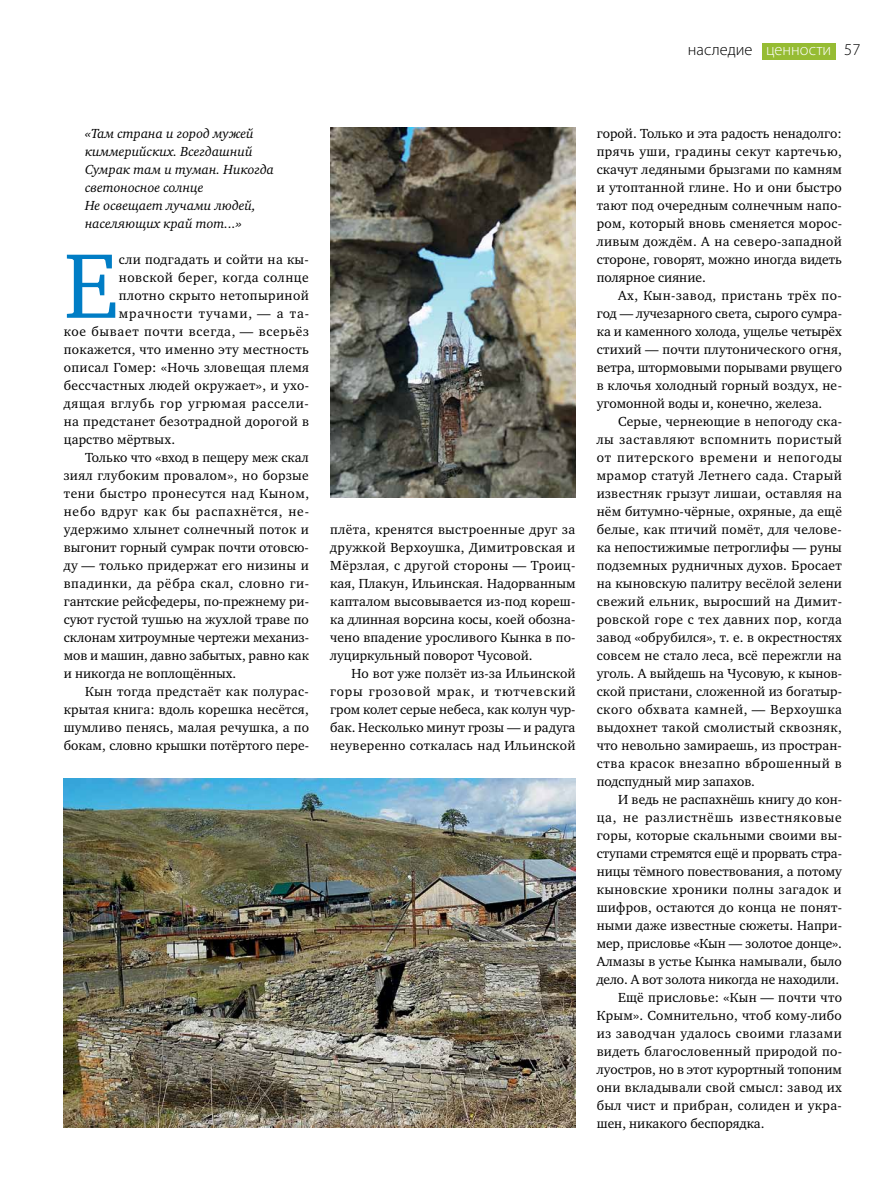
<style>
.page{position:relative;width:893px;height:1191px;background:#fff}
.page>*{position:absolute;margin:0;border:0;box-sizing:border-box;transform-origin:0 0}
.t1{font:94.05px "Charter ITC";color:#007dc5}
.t2{font:300 16.5px "Myriad Pro";color:#000}
.t3{font:13.5px/18px "Charter ITC";letter-spacing:.02em;color:#000;text-align:justify}
.t4{font:13.5px "Charter ITC";color:#000}
.t5{font:italic 13.5px/18px "Charter ITC";color:#000}
.t6{font:13.5px "Charter ITC";letter-spacing:.04em;color:#000}
.t7{font:13.5px "Charter ITC";letter-spacing:-.01em;color:#000}
.t8{font:13.5px "Charter ITC";letter-spacing:-.005em;color:#000}
.t9{font:13.5px "Charter ITC";letter-spacing:.05em;color:#000}
.t10{font:13.5px "Charter ITC";letter-spacing:.045em;color:#000}
.t11{font:13.5px "Charter ITC";letter-spacing:.055em;color:#000}
.t12{font:13.5px "Charter ITC";letter-spacing:.06em;color:#000}
.s1{color:#fff}
</style>
<div class="page">
<div style="left:762px;top:43px;width:73px;height:16px;background:#96bc33"></div>
<img style="left:64px;top:778px;width:511px;height:349px">
<img style="left:330px;top:128px;width:245px;height:369px">
<p class="t2" style="left:688px;top:40px;width:174px">наследие <span class="s1">ценности</span> 57</p>
<p class="t5" style="left:85px;top:124px;width:191px">«Там страна и город мужей киммерийских. Всегдашний<br>Сумрак там и туман. Никогда светоносное солнце<br>Не освещает лучами людей, населяющих край тот...»</p>
<h1 class="t1" style="left:64px;top:227px;width:56px">Е</h1>
<p class="t3" style="left:119px;top:250px;width:192px">сли подгадать и сойти на кы-</p>
<p class="t6" style="left:119px;top:269px;width:192px">новской берег, когда солнце</p>
<p class="t3" style="left:119px;top:286px;width:191px">плотно скрыто нетопыриной</p>
<p class="t12" style="left:119px;top:305px;width:192px">мрачности тучами, — а та-</p>
<p class="t10" style="left:64px;top:323px;width:247px">кое бывает почти всегда, — всерьёз</p>
<p class="t3" style="left:64px;top:340px;width:247px">покажется, что именно эту местность</p>
<p class="t3" style="left:64px;top:358px;width:247px">описал Гомер: «Ночь зловещая племя</p>
<p class="t3" style="left:64px;top:376px;width:247px">бессчастных людей окружает», и ухо-</p>
<p class="t9" style="left:64px;top:395px;width:247px">дящая вглубь гор угрюмая рассели-</p>
<p class="t3" style="left:64px;top:412px;width:247px">на предстанет безотрадной дорогой в</p>
<p class="t3" style="left:64px;top:430px;width:113px">царство мёртвых.</p>
<p class="t4" style="left:85px;top:449px;width:225px">Только что «вход в пещеру меж скал</p>
<p class="t3" style="left:64px;top:466px;width:247px">зиял глубоким провалом», но борзые</p>
<p class="t6" style="left:64px;top:485px;width:247px">тени быстро пронесутся над Кыном,</p>
<p class="t9" style="left:64px;top:503px;width:247px">небо вдруг как бы распахнётся, не-</p>
<p class="t3" style="left:64px;top:520px;width:247px">удержимо хлынет солнечный поток и</p>
<p class="t3" style="left:64px;top:538px;width:247px">выгонит горный сумрак почти отовсю-</p>
<p class="t3" style="left:64px;top:556px;width:247px">ду — только придержат его низины и</p>
<p class="t6" style="left:64px;top:575px;width:247px">впадинки, да рёбра скал, словно ги-</p>
<p class="t4" style="left:64px;top:593px;width:247px">гантские рейсфедеры, по-прежнему ри-</p>
<p class="t3" style="left:64px;top:610px;width:247px">суют густой тушью на жухлой траве по</p>
<p class="t4" style="left:64px;top:629px;width:247px">склонам хитроумные чертежи механиз-</p>
<p class="t4" style="left:64px;top:647px;width:247px">мов и машин, давно забытых, равно как</p>
<p class="t4" style="left:64px;top:665px;width:174px">и никогда не воплощённых.</p>
<p class="t3" style="left:85px;top:682px;width:225px">Кын тогда предстаёт как полурас-</p>
<p class="t3" style="left:64px;top:700px;width:247px">крытая книга: вдоль корешка несётся,</p>
<p class="t3" style="left:64px;top:718px;width:247px">шумливо пенясь, малая речушка, а по</p>
<p class="t4" style="left:64px;top:736px;width:247px">бокам, словно крышки потёртого пере-</p>
<p class="t3" style="left:330px;top:520px;width:247px">плёта, кренятся выстроенные друг за дружкой Верхоушка, Димитровская и Мёрзлая, с другой стороны — Троиц&shy;кая, Плакун, Ильинская. Надорванным капталом высовывается из-под кореш&shy;ка длинная ворсина косы, коей обозна&shy;чено впадение уросливого Кынка в по&shy;луциркульный поворот Чусовой.</p>
<p class="t3" style="left:330px;top:664px;width:247px;text-indent:21px">Но вот уже ползёт из-за Ильинской горы грозовой мрак, и тютчевский гром колет серые небеса, как колун чур&shy;бак. Несколько минут грозы — и радуга неуверенно соткалась над Ильинской</p>
<p class="t3" style="left:597px;top:124px;width:247px">горой. Только и эта радость ненадолго: прячь уши, градины секут картечью, скачут ледяными брызгами по камням и утоптанной глине. Но и они быстро тают под очередным солнечным напо&shy;ром, который вновь сменяется морос&shy;ливым дождём. А на северо-западной стороне, говорят, можно иногда видеть полярное сияние.</p>
<p class="t3" style="left:597px;top:286px;width:247px;text-indent:21px">Ах, Кын-завод, пристань трёх по&shy;год — лучезарного света, сырого сумра&shy;ка и каменного холода, ущелье четырёх стихий — почти плутонического огня, ветра, штормовыми порывами рвущего в клочья холодный горный воздух, не&shy;угомонной воды и, конечно, железа.</p>
<p class="t3" style="left:597px;top:412px;width:247px;text-indent:21px">Серые, чернеющие в непогоду ска&shy;лы заставляют вспомнить пористый от питерского времени и непогоды мрамор статуй Летнего сада. Старый известняк грызут лишаи, оставляя на нём битумно-чёрные, охряные, да ещё белые, как птичий помёт, для челове&shy;ка непостижимые петроглифы — руны подземных рудничных духов. Бросает на кыновскую палитру весёлой зелени свежий ельник, выросший на Димит&shy;ровской горе с тех давних пор, когда завод «обрубился», т. е. в окрестностях совсем не стало леса, всё пережгли на уголь. А выйдешь на Чусовую, к кынов&shy;ской пристани, сложенной из богатыр&shy;ского обхвата камней, — Верхоушка выдохнет такой смолистый сквозняк, что невольно замираешь, из простран&shy;ства красок внезапно вброшенный в подспудный мир запахов.</p>
<p class="t4" style="left:618px;top:790px;width:226px">И ведь не распахнёшь книгу до кон-</p>
<p class="t11" style="left:597px;top:808px;width:247px">ца, не разлистнёшь известняковые</p>
<p class="t3" style="left:597px;top:826px;width:247px">горы, которые скальными своими вы-</p>
<p class="t7" style="left:597px;top:844px;width:247px">ступами стремятся ещё и прорвать стра-</p>
<p class="t8" style="left:597px;top:862px;width:247px">ницы тёмного повествования, а потому</p>
<p class="t3" style="left:597px;top:880px;width:246px">кыновские хроники полны загадок и</p>
<p class="t3" style="left:597px;top:898px;width:247px">шифров, остаются до конца не понят-</p>
<p class="t3" style="left:597px;top:916px;width:247px">ными даже известные сюжеты. Напри-</p>
<p class="t8" style="left:597px;top:934px;width:247px">мер, присловье «Кын — золотое донце».</p>
<p class="t3" style="left:597px;top:952px;width:247px">Алмазы в устье Кынка намывали, было</p>
<p class="t7" style="left:597px;top:970px;width:244px">дело. А вот золота никогда не находили.</p>
<p class="t3" style="left:618px;top:988px;width:225px">Ещё присловье: «Кын — почти что</p>
<p class="t3" style="left:597px;top:1006px;width:247px">Крым». Сомнительно, чтоб кому-либо</p>
<p class="t3" style="left:597px;top:1024px;width:247px">из заводчан удалось своими глазами</p>
<p class="t3" style="left:597px;top:1042px;width:247px">видеть благословенный природой по-</p>
<p class="t4" style="left:597px;top:1060px;width:247px">луостров, но в этот курортный топоним</p>
<p class="t3" style="left:597px;top:1078px;width:247px">они вкладывали свой смысл: завод их</p>
<p class="t3" style="left:597px;top:1096px;width:247px">был чист и прибран, солиден и укра-</p>
<p class="t4" style="left:597px;top:1114px;width:169px">шен, никакого беспорядка.</p>
</div>
